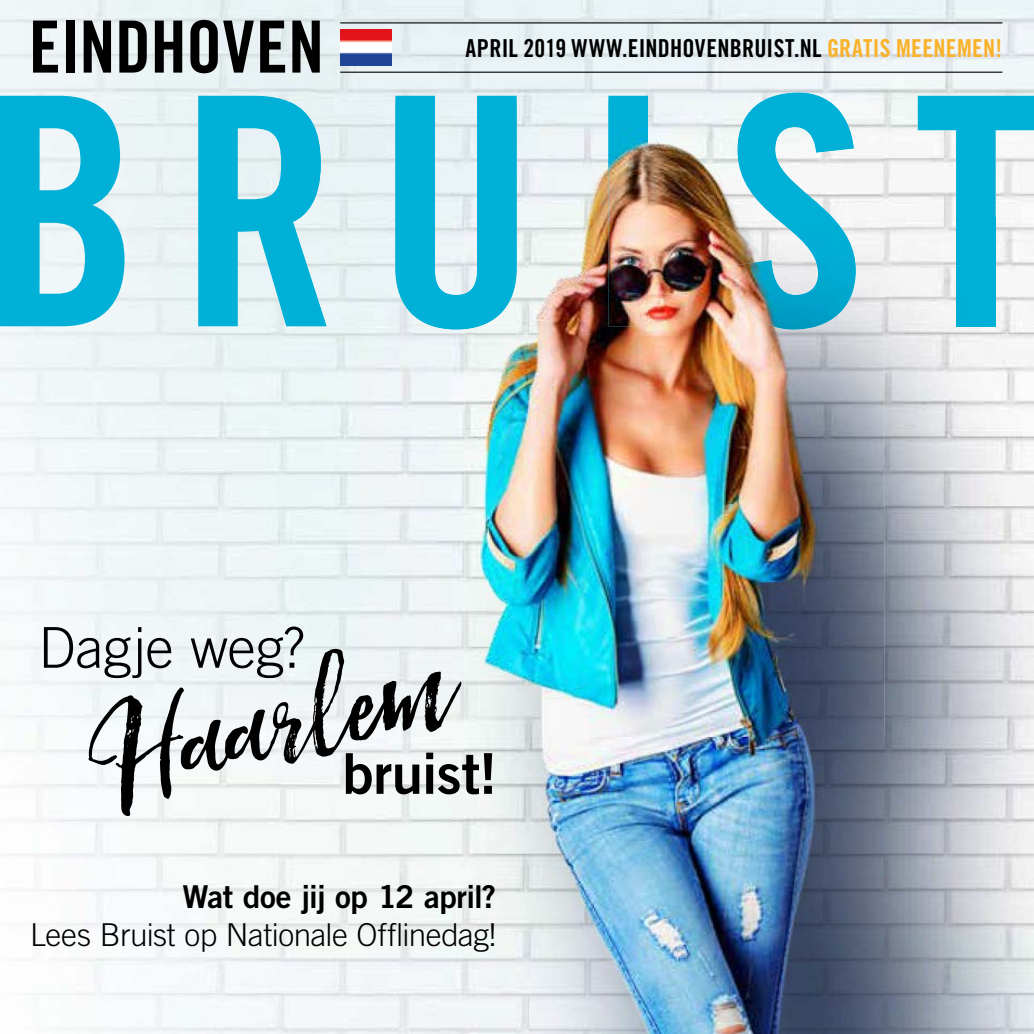
<style>
.page{position:relative;width:1034px;height:1034px;background:#fff}
.page>*{position:absolute;margin:0;border:0;box-sizing:border-box;transform-origin:0 0}
.t1{font:italic 173.7px "Hello Sunshine";color:#000}
.t2{font:72px "Trade Gothic LT Std Bd Cn 20";letter-spacing:-.005em;color:#000}
.t3{font:300 56.25px "Trade Gothic LT Std";letter-spacing:-.005em;color:#000}
.t4{font:56.25px "Trade Gothic LT Std Bd 2";letter-spacing:-.01em;color:#000}
.t5{font:300 31.5px "Trade Gothic LT Std";letter-spacing:-.015em;color:#000}
.t6{font:31.5px "Trade Gothic LT Std Bd 2";letter-spacing:-.02em;color:#000}
.t7{font:24.75px "Trade Gothic LT Std Bd Cn 20";letter-spacing:.01em;color:#000}
.s1{color:#f9b22a}
</style>
<div class="page">
<img style="left:317px;top:0;width:716px;height:92px">
<img style="left:317px;top:1033px;width:716px;height:1px">
<svg style="left:0;top:92px;width:1033px;height:237px"></svg>
<img style="left:884px;top:218px;width:149px;height:815px">
<img style="left:464px;top:1033px;width:356px;height:1px">
<div style="left:955px;top:218px;width:40px;height:108px;background:#00b0d7"></div>
<img style="left:281px;top:329px;width:183px;height:704px">
<img style="left:853px;top:102px;width:31px;height:116px">
<img style="left:281px;top:102px;width:572px;height:227px">
<img style="left:464px;top:218px;width:420px;height:518px">
<img style="left:464px;top:736px;width:420px;height:297px">
<img style="left:464px;top:218px;width:391px;height:111px">
<hr style="left:340px;top:72px;width:662px;height:1px;background:#000">
<hr style="left:340px;top:22px;width:662px;height:1px;background:#000">
<img style="left:340px;top:29px;width:51px;height:36px">
<h2 class="t2" style="left:29px;top:3px;width:297px">EINDHOVEN</h2>
<p class="t7" style="left:465px;top:34px;width:538px">APRIL 2019 WWW.EINDHOVENBRUIST.NL <span class="s1">GRATIS MEENEMEN!</span></p>
<h3 class="t3" style="left:38px;top:614px;width:268px">Dagje weg?</h3>
<h1 class="t1" style="left:57px;top:667px;width:372px;rotate:-13deg">Haarlem</h1>
<h3 class="t4" style="left:342px;top:738px;width:157px">bruist!</h3>
<p class="t6" style="left:182px;top:877px;width:315px">Wat doe jij op 12 april?</p>
<p class="t5" style="left:30px;top:915px;width:467px">Lees Bruist op Nationale Offlinedag!</p>
</div>
